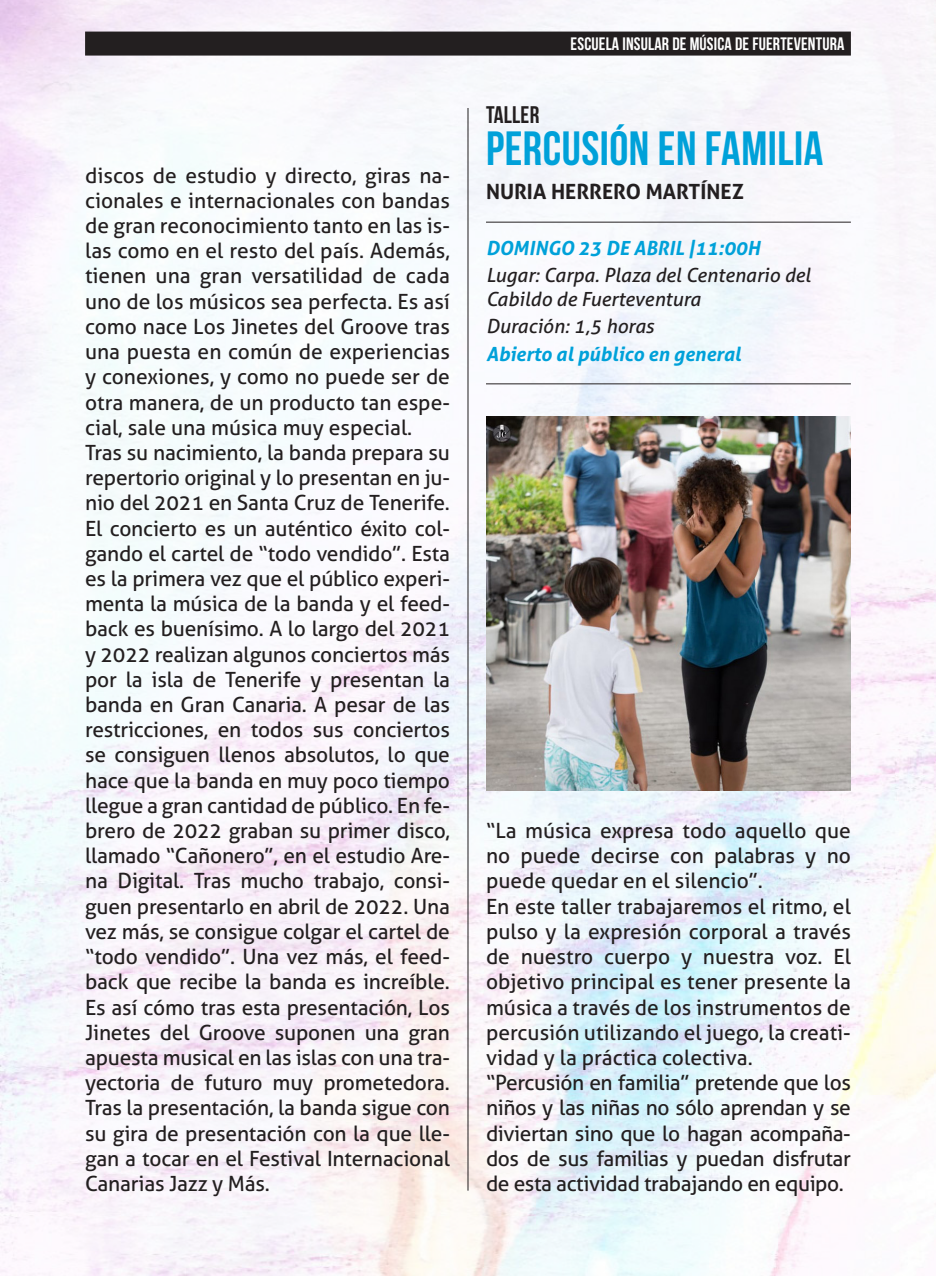
<style>
.page{position:relative;width:936px;height:1276px;background:#fff}
.page>*{position:absolute;margin:0;border:0;box-sizing:border-box;transform-origin:0 0}
.t1{font:700 48px "Bebas Neue";letter-spacing:.01em;color:#00a1d9}
.t2{font:700 24px "Bebas Neue";letter-spacing:.01em;color:#231f20}
.t3{font:21px/25.2px "Aller";letter-spacing:-.01em;color:#231f20}
.t4{font:700 21px "Aller";color:#231f20}
.t5{font:italic 19.5px/23.4px "Aller";color:#231f20}
.t6{font:italic 700 19.5px "Aller";color:#00a1d9}
.t7{font:700 18px "Bebas Neue";letter-spacing:.01em;color:#fff}
</style>
<div class="page">
<img style="left:0;top:0;width:935px;height:1276px">
<div style="left:97px;top:32px;width:741px;height:24px;background:#231f20"></div>
<hr style="left:467px;top:108px;width:1px;height:1082px;background:#231f20">
<hr style="left:486px;top:222px;width:364px;height:1px;background:#231f20">
<hr style="left:486px;top:383px;width:364px;height:1px;background:#231f20">
<img style="left:486px;top:416px;width:364px;height:374px">
<p class="t3" style="left:85px;top:163px;width:366px">discos de estudio y directo, giras na&shy;cionales e internacionales con bandas de gran reconocimiento tanto en las is&shy;las como en el resto del país. Además, tienen una gran versatilidad de cada uno de los músicos sea perfecta. Es así como nace Los Jinetes del Groove tras una puesta en común de experiencias y conexiones, y como no puede ser de otra manera, de un producto tan espe&shy;cial, sale una música muy especial.<br>Tras su nacimiento, la banda prepara su repertorio original y lo presentan en ju&shy;nio del 2021 en Santa Cruz de Tenerife.<br>El concierto es un auténtico éxito col&shy;gando el cartel de “todo vendido”. Esta es la primera vez que el público experi&shy;menta la música de la banda y el feed&shy;back es buenísimo. A lo largo del 2021 y 2022 realizan algunos conciertos más por la isla de Tenerife y presentan la banda en Gran Canaria. A pesar de las restricciones, en todos sus conciertos se consiguen llenos absolutos, lo que hace que la banda en muy poco tiempo llegue a gran cantidad de público. En fe&shy;brero de 2022 graban su primer disco, llamado “Cañonero”, en el estudio Are&shy;na Digital. Tras mucho trabajo, consi&shy;guen presentarlo en abril de 2022. Una vez más, se consigue colgar el cartel de “todo vendido”. Una vez más, el feed&shy;back que recibe la banda es increíble.<br>Es así cómo tras esta presentación, Los Jinetes del Groove suponen una gran apuesta musical en las islas con una tra&shy;yectoria de futuro muy prometedora.<br>Tras la presentación, la banda sigue con su gira de presentación con la que lle&shy;gan a tocar en el Festival Internacional Canarias Jazz y Más.</p>
<p class="t7" style="left:570px;top:34px;width:275px">ESCUELA INSULAR DE MÚSICA DE FUERTEVENTURA</p>
<p class="t2" style="left:486px;top:102px;width:55px">TALLER</p>
<h1 class="t1" style="left:486px;top:123px;width:339px">PERCUSIÓN EN FAMILIA</h1>
<p class="t4" style="left:486px;top:179px;width:259px">NURIA HERRERO MARTÍNEZ</p>
<p class="t6" style="left:486px;top:236px;width:276px">DOMINGO 23 DE ABRIL |11:00H</p>
<p class="t5" style="left:486px;top:264px;width:326px">Lugar: Carpa. Plaza del Centenario del<br>Cabildo de Fuerteventura</p>
<p class="t5" style="left:486px;top:315px;width:169px">Duración: 1,5 horas</p>
<p class="t6" style="left:486px;top:343px;width:256px">Abierto al público en general</p>
<p class="t3" style="left:486px;top:818px;width:366px">“La música expresa todo aquello que no puede decirse con palabras y no puede quedar en el silencio”.<br>En este taller trabajaremos el ritmo, el pulso y la expresión corporal a través de nuestro cuerpo y nuestra voz. El objetivo principal es tener presente la música a través de los instrumentos de percusión utilizando el juego, la creati&shy;vidad y la práctica colectiva. “Percusión en familia” pretende que los niños y las niñas no sólo aprendan y se diviertan sino que lo hagan acompaña&shy;dos de sus familias y puedan disfrutar de esta actividad trabajando en equipo.</p>
</div>
